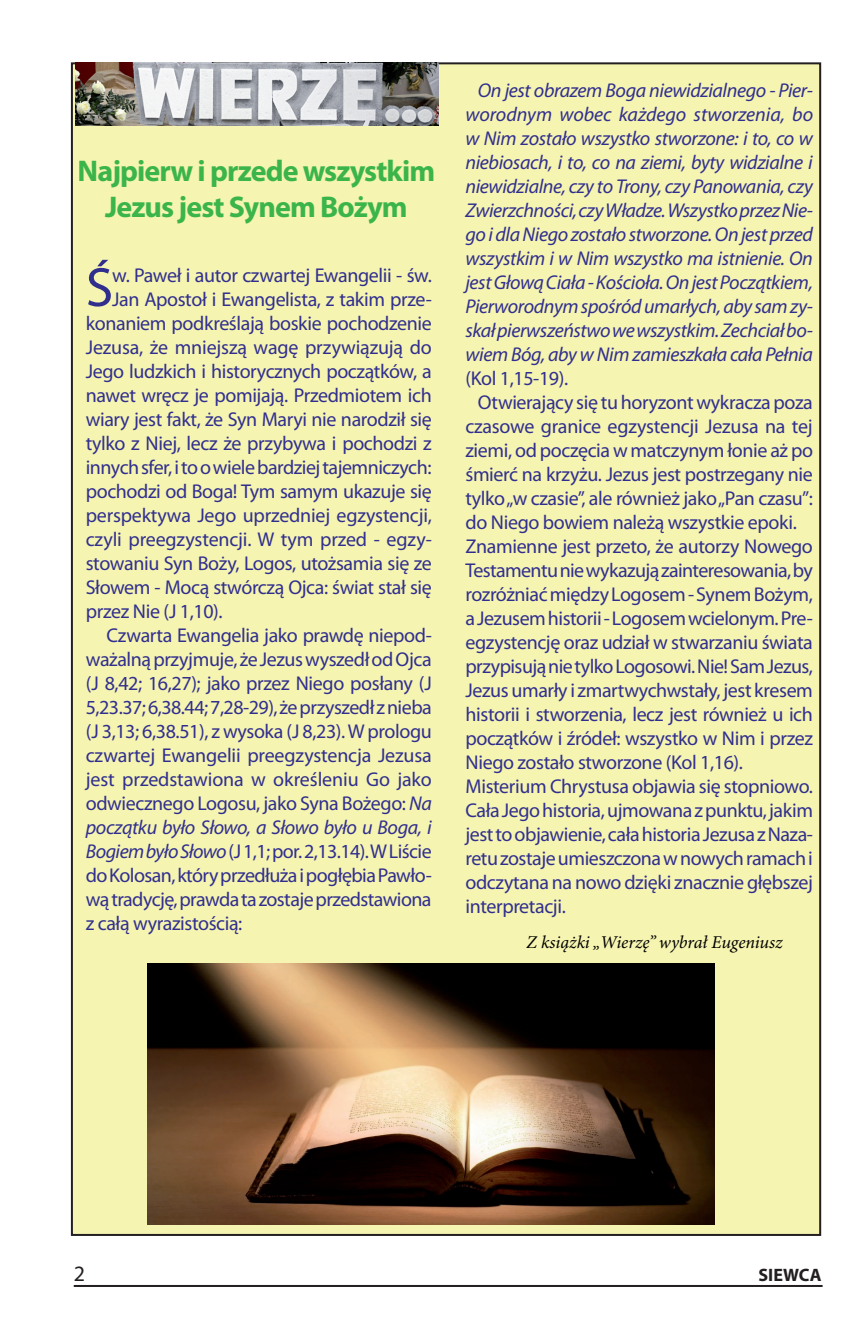
<style>
.page{position:relative;width:868px;height:1338px;background:#fff}
.page>*{position:absolute;margin:0;border:0;box-sizing:border-box;transform-origin:0 0}
.t1{font:55.6px "Myriad Pro";color:#312f8e}
.t2{font:700 30px/36px "Myriad Pro";letter-spacing:-.03em;color:#3bb54a;text-align:center}
.t3{font:20px "Myriad Pro";letter-spacing:-.02em;color:#312f8e}
.t4{font:italic 20px/24px "Myriad Pro";letter-spacing:-.02em;color:#312f8e;text-align:justify}
.t5{font:italic 18px "Minion Pro";letter-spacing:-.005em;color:#000}
.t6{font:700 18px "Myriad Pro";color:#231f20}
.s1{font-style:italic}
</style>
<div class="page">
<hr style="left:74px;top:1285px;width:748px;height:2px;background:#231f20">
<div style="left:72px;top:63px;width:748px;height:1172px;background:#f5f4b0"></div>
<img style="left:75px;top:62px;width:363px;height:63px">
<img style="left:147px;top:964px;width:567px;height:261px">
<h2 class="t2" style="left:78px;top:152px;width:359px">Najpierw i przede wszystkim<br>Jezus jest Synem Bożym</h2>
<h1 class="t1" style="left:86px;top:253px;width:29px">Ś</h1>
<p class="t3" style="left:112px;top:263px;width:321px">w. Paweł i autor czwartej Ewangelii - św.</p>
<p class="t3" style="left:112px;top:287px;width:321px">Jan Apostoł i Ewangelista, z takim prze-</p>
<p class="t3" style="left:86px;top:311px;width:347px">konaniem podkreślają boskie pochodzenie</p>
<p class="t3" style="left:86px;top:335px;width:347px">Jezusa, że mniejszą wagę przywiązują do</p>
<p class="t3" style="left:86px;top:359px;width:347px">Jego ludzkich i historycznych początków, a</p>
<p class="t3" style="left:86px;top:383px;width:347px">nawet wręcz je pomijają. Przedmiotem ich</p>
<p class="t3" style="left:86px;top:407px;width:347px">wiary jest fakt, że Syn Maryi nie narodził się</p>
<p class="t3" style="left:86px;top:431px;width:347px">tylko z Niej, lecz że przybywa i pochodzi z</p>
<p class="t3" style="left:86px;top:455px;width:347px">innych sfer, i to o wiele bardziej tajemniczych:</p>
<p class="t3" style="left:86px;top:479px;width:347px">pochodzi od Boga! Tym samym ukazuje się</p>
<p class="t3" style="left:86px;top:503px;width:347px">perspektywa Jego uprzedniej egzystencji,</p>
<p class="t3" style="left:86px;top:527px;width:347px">czyli preegzystencji. W tym przed - egzy-</p>
<p class="t3" style="left:86px;top:551px;width:347px">stowaniu Syn Boży, Logos, utożsamia się ze</p>
<p class="t3" style="left:86px;top:575px;width:347px">Słowem - Mocą stwórczą Ojca: świat stał się</p>
<p class="t3" style="left:86px;top:599px;width:138px">przez Nie (J 1,10).</p>
<p class="t3" style="left:106px;top:623px;width:327px">Czwarta Ewangelia jako prawdę niepod-</p>
<p class="t3" style="left:86px;top:647px;width:347px">ważalną przyjmuje, że Jezus wyszedł od Ojca</p>
<p class="t3" style="left:86px;top:671px;width:347px">(J 8,42; 16,27); jako przez Niego posłany (J</p>
<p class="t3" style="left:86px;top:695px;width:347px">5,23.37; 6,38.44; 7,28-29), że przyszedł z nieba</p>
<p class="t3" style="left:86px;top:719px;width:347px">(J 3,13; 6,38.51), z wysoka (J 8,23). W prologu</p>
<p class="t3" style="left:86px;top:743px;width:347px">czwartej Ewangelii preegzystencja Jezusa</p>
<p class="t3" style="left:86px;top:767px;width:347px">jest przedstawiona w określeniu Go jako</p>
<p class="t3" style="left:86px;top:791px;width:347px">odwiecznego Logosu, jako Syna Bożego: <span class="s1">Na</span></p>
<p class="t4" style="left:86px;top:815px;width:347px">początku było Słowo, a Słowo było u Boga, i</p>
<p class="t3" style="left:86px;top:839px;width:347px"><span class="s1">Bogiem było Słowo</span> (J 1,1; por. 2,13.14). W Liście</p>
<p class="t3" style="left:86px;top:863px;width:347px">do Kolosan, który przedłuża i pogłębia Pawło-</p>
<p class="t3" style="left:86px;top:887px;width:347px">wą tradycję, prawda ta zostaje przedstawiona</p>
<p class="t3" style="left:86px;top:911px;width:158px">z całą wyrazistością:</p>
<p class="t4" style="left:465px;top:78px;width:349px;text-indent:12px">On jest obrazem Boga niewidzialnego - Pier&shy;worodnym wobec każdego stworzenia, bo w Nim zostało wszystko stworzone: i to, co w niebiosach, i to, co na ziemi, byty widzialne i niewidzialne, czy to Trony, czy Panowania, czy Zwierzchności, czy Władze. Wszystko przez Nie&shy;go i dla Niego zostało stworzone. On jest przed wszystkim i w Nim wszystko ma istnienie. On jest Głową Ciała - Kościoła. On jest Początkiem, Pierworodnym spośród umarłych, aby sam zy&shy;skał pierwszeństwo we wszystkim. Zechciał bo&shy;wiem Bóg, aby w Nim zamieszkała cała Pełnia</p>
<p class="t3" style="left:465px;top:366px;width:104px">(Kol 1,15-19).</p>
<p class="t3" style="left:478px;top:390px;width:336px">Otwierający się tu horyzont wykracza poza</p>
<p class="t3" style="left:465px;top:414px;width:349px">czasowe granice egzystencji Jezusa na tej</p>
<p class="t3" style="left:465px;top:438px;width:349px">ziemi, od poczęcia w matczynym łonie aż po</p>
<p class="t3" style="left:465px;top:462px;width:349px">śmierć na krzyżu. Jezus jest postrzegany nie</p>
<p class="t3" style="left:465px;top:486px;width:349px">tylko „w czasie”, ale również jako „Pan czasu”:</p>
<p class="t3" style="left:465px;top:510px;width:333px">do Niego bowiem należą wszystkie epoki.</p>
<p class="t3" style="left:465px;top:534px;width:349px">Znamienne jest przeto, że autorzy Nowego</p>
<p class="t3" style="left:465px;top:558px;width:349px">Testamentu nie wykazują zainteresowania, by</p>
<p class="t3" style="left:465px;top:582px;width:349px">rozróżniać między Logosem - Synem Bożym,</p>
<p class="t3" style="left:465px;top:606px;width:349px">a Jezusem historii - Logosem wcielonym. Pre-</p>
<p class="t3" style="left:465px;top:630px;width:349px">egzystencję oraz udział w stwarzaniu świata</p>
<p class="t3" style="left:465px;top:654px;width:349px">przypisują nie tylko Logosowi. Nie! Sam Jezus,</p>
<p class="t3" style="left:465px;top:678px;width:349px">Jezus umarły i zmartwychwstały, jest kresem</p>
<p class="t3" style="left:465px;top:702px;width:349px">historii i stworzenia, lecz jest również u ich</p>
<p class="t3" style="left:465px;top:726px;width:349px">początków i źródeł: wszystko w Nim i przez</p>
<p class="t3" style="left:465px;top:750px;width:279px">Niego zostało stworzone (Kol 1,16).</p>
<p class="t3" style="left:465px;top:774px;width:349px">Misterium Chrystusa objawia się stopniowo.</p>
<p class="t3" style="left:465px;top:798px;width:349px">Cała Jego historia, ujmowana z punktu, jakim</p>
<p class="t3" style="left:465px;top:822px;width:349px">jest to objawienie, cała historia Jezusa z Naza-</p>
<p class="t3" style="left:465px;top:846px;width:349px">retu zostaje umieszczona w nowych ramach i</p>
<p class="t3" style="left:465px;top:870px;width:349px">odczytana na nowo dzięki znacznie głębszej</p>
<p class="t3" style="left:465px;top:894px;width:102px">interpretacji.</p>
<p class="t5" style="left:526px;top:931px;width:257px">Z książki „Wierzę” wybrał Eugeniusz</p>
<p class="t6" style="left:758px;top:1263px;width:65px">SIEWCA</p>
</div>
